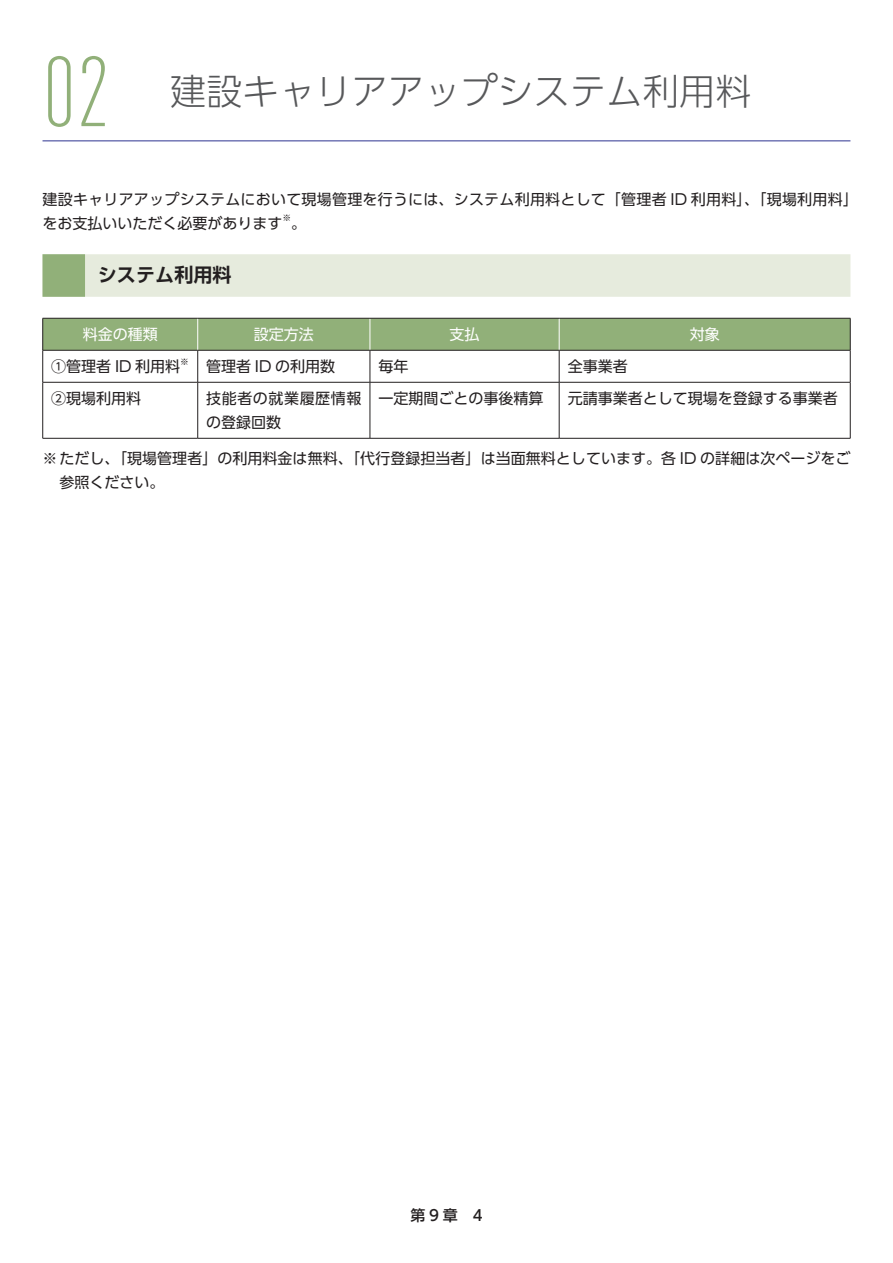
<style>
.page{position:relative;width:893px;height:1263px;background:#fff}
.page>*{position:absolute;margin:0;border:0;box-sizing:border-box;transform-origin:0 0}
.t1{font:300 condensed 97.5px "DIN Pro";color:#91b079}
.t2{font:300 36px "UD Shin Go Pro";letter-spacing:.01em;color:#57585a}
.t3{font:700 19.2px "UD Shin Go Pro De";color:#231f20}
.t4{font:15px/24px "UD Shin Go Pro";letter-spacing:.005em;color:#231f20}
.t5{font:15px/24px "UD Shin Go Pro";letter-spacing:.04em;color:#231f20}
.t6{font:15px "UD Shin Go Pro";color:#fff}
.t7{font:500 15px "UD Shin Go Pro";color:#231f20}
.t8{font:8.7px "UD Shin Go Pro";color:#231f20}
</style>
<div class="page">
<hr style="left:43px;top:140px;width:807px;height:1px;background:#393f97">
<div style="left:43px;top:254px;width:807px;height:43px;background:#e6ebdd"></div>
<div style="left:43px;top:254px;width:42px;height:43px;background:#91b079"></div>
<div style="left:43px;top:319px;width:807px;height:31px;background:#91b079"></div>
<hr style="left:197px;top:318px;width:1px;height:32px;background:#fff">
<hr style="left:370px;top:318px;width:1px;height:32px;background:#fff">
<hr style="left:559px;top:318px;width:1px;height:32px;background:#fff">
<hr style="left:42px;top:350px;width:1px;height:32px;background:#231f20">
<hr style="left:197px;top:350px;width:1px;height:32px;background:#231f20">
<hr style="left:370px;top:350px;width:1px;height:32px;background:#231f20">
<hr style="left:559px;top:350px;width:1px;height:32px;background:#231f20">
<hr style="left:43px;top:382px;width:155px;height:1px;background:#231f20">
<hr style="left:42px;top:382px;width:1px;height:56px;background:#231f20">
<hr style="left:198px;top:382px;width:172px;height:1px;background:#231f20">
<hr style="left:197px;top:382px;width:1px;height:56px;background:#231f20">
<hr style="left:370px;top:382px;width:189px;height:1px;background:#231f20">
<hr style="left:370px;top:382px;width:1px;height:56px;background:#231f20">
<hr style="left:559px;top:382px;width:291px;height:1px;background:#231f20">
<hr style="left:559px;top:382px;width:1px;height:56px;background:#231f20">
<hr style="left:850px;top:350px;width:1px;height:32px;background:#231f20">
<hr style="left:850px;top:382px;width:1px;height:56px;background:#231f20">
<hr style="left:43px;top:438px;width:155px;height:1px;background:#231f20">
<hr style="left:198px;top:438px;width:172px;height:1px;background:#231f20">
<hr style="left:370px;top:438px;width:189px;height:1px;background:#231f20">
<hr style="left:559px;top:438px;width:291px;height:1px;background:#231f20">
<hr style="left:43px;top:318px;width:155px;height:1px;background:#231f20">
<hr style="left:42px;top:318px;width:1px;height:32px;background:#231f20">
<hr style="left:198px;top:318px;width:172px;height:1px;background:#231f20">
<hr style="left:370px;top:318px;width:189px;height:1px;background:#231f20">
<hr style="left:559px;top:318px;width:291px;height:1px;background:#231f20">
<hr style="left:850px;top:318px;width:1px;height:32px;background:#231f20">
<hr style="left:43px;top:350px;width:155px;height:1px;background:#231f20">
<hr style="left:198px;top:350px;width:172px;height:1px;background:#231f20">
<hr style="left:370px;top:350px;width:189px;height:1px;background:#231f20">
<hr style="left:559px;top:350px;width:291px;height:1px;background:#231f20">
<h1 class="t1" style="left:43px;top:36px;width:69px">02</h1>
<h2 class="t2" style="left:170px;top:62px;width:583px">建設キャリアアップシステム利用料</h2>
<p class="t4" style="left:43px;top:186px;width:817px">建設キャリアアップシステムにおいて現場管理を行うには、システム利用料として「管理者 ID 利用料」、「現場利用料」をお支払いいただく必要があります</p>
<p class="t8" style="left:283px;top:211px;width:10px">※</p>
<p class="t4" style="left:291px;top:210px;width:16px">。</p>
<p class="t3" style="left:98px;top:259px;width:135px">システム利用料</p>
<p class="t6" style="left:83px;top:322px;width:76px">料金の種類</p>
<p class="t6" style="left:254px;top:322px;width:61px">設定方法</p>
<p class="t6" style="left:450px;top:322px;width:31px">支払</p>
<p class="t6" style="left:690px;top:322px;width:31px">対象</p>
<p class="t4" style="left:51px;top:354px;width:131px">①管理者 ID 利用料</p>
<p class="t8" style="left:180px;top:354px;width:10px">※</p>
<p class="t4" style="left:206px;top:354px;width:131px">管理者 ID の利用数</p>
<p class="t4" style="left:378px;top:354px;width:31px">毎年</p>
<p class="t4" style="left:568px;top:354px;width:61px">全事業者</p>
<p class="t4" style="left:51px;top:386px;width:91px">②現場利用料</p>
<p class="t5" style="left:206px;top:386px;width:157px">技能者の就業履歴情報の登録回数</p>
<p class="t4" style="left:378px;top:386px;width:167px">一定期間ごとの事後精算</p>
<p class="t4" style="left:568px;top:386px;width:271px">元請事業者として現場を登録する事業者</p>
<p class="t4" style="left:60px;top:446px;width:793px;text-indent:-17px">※ただし、「現場管理者」の利用料金は無料、「代行登録担当者」は当面無料としています。各 ID の詳細は次ページをご参照ください。</p>
<p class="t7" style="left:410px;top:1203px;width:74px">第 9 章　4</p>
</div>
